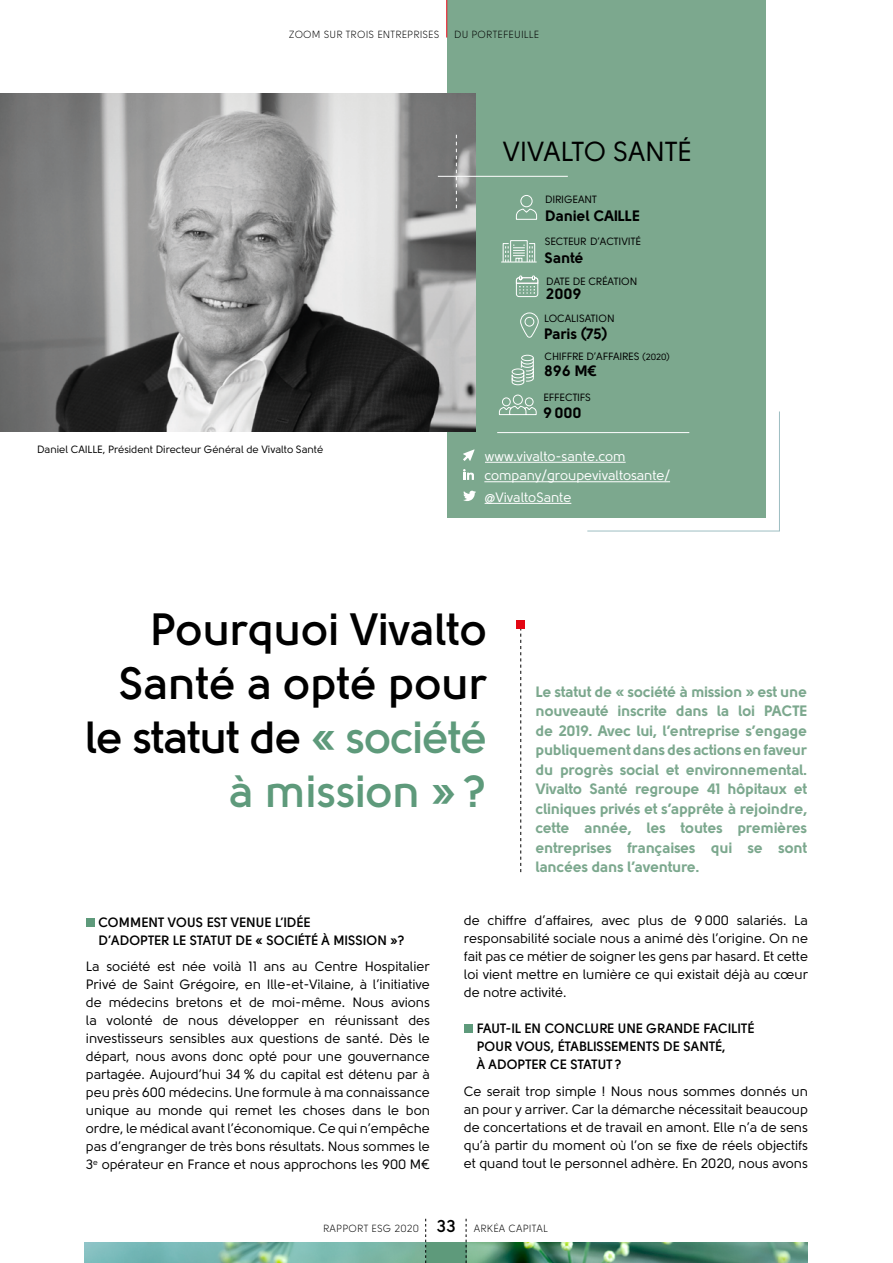
<style>
.page{position:relative;width:893px;height:1263px;background:#fff}
.page>*{position:absolute;margin:0;border:0;box-sizing:border-box;transform-origin:0 0}
.t1{font:700 45px/54px "Solomon";color:#000;text-align:right}
.t2{font:27.45px "Solomon";color:#000}
.t3{font:700 17.25px "Solomon";color:#000}
.t4{font:900 15px/19.5px "Solomon";letter-spacing:-.01em;color:#7ca88e;text-align:justify}
.t5{font:900 15px "Solomon";color:#000}
.t6{font:13.5px/18px "Solomon";color:#000;text-align:justify}
.t7{font:700 13.5px/18px "Solomon";color:#000}
.t8{font:13.5px "Solomon";color:#fff}
.t9{font:10.5px "Solomon";color:#000}
.t10{font:10.35px "Solomon";letter-spacing:.02em;color:#000}
.s1{font-size:9px}
.s2{color:#5e9a7b}
</style>
<div class="page">
<img style="left:84px;top:1242px;width:723px;height:21px">
<div style="left:447px;top:0;width:319px;height:517px;background:#7ca88e"></div>
<img style="left:0;top:93px;width:476px;height:339px">
<div style="left:86px;top:918px;width:9px;height:9px;background:#5e9a7b"></div>
<div style="left:464px;top:1024px;width:9px;height:9px;background:#5e9a7b"></div>
<svg style="left:516px;top:195px;width:21px;height:25px"></svg>
<hr style="left:501px;top:262px;width:35px;height:1px;background:#fff">
<svg style="left:502px;top:240px;width:33px;height:23px"></svg>
<svg style="left:516px;top:275px;width:23px;height:22px"></svg>
<svg style="left:520px;top:312px;width:19px;height:26px"></svg>
<svg style="left:511px;top:354px;width:23px;height:31px"></svg>
<svg style="left:499px;top:394px;width:38px;height:21px"></svg>
<svg style="left:456px;top:135px;width:1px;height:73px"></svg>
<hr style="left:438px;top:176px;width:130px;height:1px;background:#fff">
<svg style="left:586px;top:411px;width:194px;height:121px"></svg>
<svg style="left:520px;top:629px;width:1px;height:243px"></svg>
<div style="left:426px;top:1242px;width:40px;height:21px;background:#5e9a7b"></div>
<svg style="left:466px;top:1219px;width:1px;height:44px"></svg>
<svg style="left:425px;top:1219px;width:1px;height:44px"></svg>
<hr style="left:446px;top:0;width:1px;height:38px;background:#e30613">
<div style="left:516px;top:620px;width:9px;height:9px;background:#e30613"></div>
<hr style="left:485px;top:462px;width:141px;height:1px;background:#fff">
<hr style="left:484px;top:481px;width:186px;height:1px;background:#fff">
<hr style="left:485px;top:503px;width:86px;height:1px;background:#fff">
<svg style="left:463px;top:449px;width:12px;height:12px"></svg>
<svg style="left:463px;top:469px;width:11px;height:11px"></svg>
<svg style="left:463px;top:491px;width:13px;height:10px"></svg>
<hr style="left:497px;top:432px;width:192px;height:1px;background:#fff">
<p class="t10" style="left:289px;top:28px;width:152px">ZOOM SUR TROIS ENTREPRISES</p>
<p class="t10" style="left:454px;top:28px;width:87px">DU PORTEFEUILLE</p>
<p class="t2" style="left:503px;top:136px;width:190px">VIVALTO SANTÉ</p>
<p class="t9" style="left:37px;top:443px;width:288px">Daniel CAILLE, Président Directeur Général de Vivalto Santé</p>
<p class="t9" style="left:545px;top:193px;width:53px">DIRIGEANT</p>
<p class="t5" style="left:545px;top:206px;width:96px">Daniel CAILLE</p>
<p class="t9" style="left:545px;top:236px;width:98px">SECTEUR D’ACTIVITÉ</p>
<p class="t5" style="left:545px;top:249px;width:40px">Santé</p>
<p class="t9" style="left:546px;top:276px;width:93px">DATE DE CRÉATION</p>
<p class="t5" style="left:546px;top:285px;width:37px">2009</p>
<p class="t9" style="left:544px;top:313px;width:72px">LOCALISATION</p>
<p class="t5" style="left:544px;top:325px;width:65px">Paris (75)</p>
<p class="t9" style="left:544px;top:350px;width:127px">CHIFFRE D’AFFAIRES <span class="s1">(2020)</span></p>
<p class="t5" style="left:544px;top:362px;width:54px">896 M€</p>
<p class="t9" style="left:543px;top:392px;width:49px">EFFECTIFS</p>
<p class="t5" style="left:543px;top:403px;width:40px">9 000</p>
<p class="t8" style="left:485px;top:449px;width:142px">www.vivalto-sante.com</p>
<p class="t8" style="left:484px;top:468px;width:187px">company/groupevivaltosante/</p>
<p class="t8" style="left:485px;top:490px;width:88px">@VivaltoSante</p>
<p class="t1" style="left:86px;top:602px;width:403px">Pourquoi Vivalto<br>Santé a opté pour le statut de <span class="s2">« société à mission » ?</span></p>
<p class="t4" style="left:536px;top:681px;width:273px">Le statut de « société à mission » est une nouveauté inscrite dans la loi PACTE de 2019. Avec lui, l’entreprise s’engage publiquement dans des actions en faveur du progrès social et environnemental.<br>Vivalto Santé regroupe 41 hôpitaux et cliniques privés et s’apprête à rejoindre, cette année, les toutes premières entreprises françaises qui se sont lancées dans l’aventure.</p>
<p class="t7" style="left:99px;top:913px;width:308px">COMMENT VOUS EST VENUE L’IDÉE<br>D’ADOPTER LE STATUT DE « SOCIÉTÉ À MISSION »?</p>
<p class="t6" style="left:86px;top:958px;width:346px">La société est née voilà 11 ans au Centre Hospitalier Privé de Saint Grégoire, en Ille-et-Vilaine, à l’initiative de médecins bretons et de moi-même. Nous avions la volonté de nous développer en réunissant des investisseurs sensibles aux questions de santé. Dès le départ, nous avons donc opté pour une gouvernance partagée. Aujourd’hui 34 % du capital est détenu par à peu près 600 médecins. Une formule à ma connaissance unique au monde qui remet les choses dans le bon ordre, le médical avant l’économique. Ce qui n’empêche pas d’engranger de très bons résultats. Nous sommes le 3<sup>e</sup> opérateur en France et nous approchons les 900 M€</p>
<p class="t6" style="left:464px;top:911px;width:346px">de chiffre d’affaires, avec plus de 9 000 salariés. La responsabilité sociale nous a animé dès l’origine. On ne fait pas ce métier de soigner les gens par hasard. Et cette loi vient mettre en lumière ce qui existait déjà au cœur de notre activité.</p>
<p class="t7" style="left:477px;top:1019px;width:279px">FAUT-IL EN CONCLURE UNE GRANDE FACILITÉ<br>POUR VOUS, ÉTABLISSEMENTS DE SANTÉ,<br>À ADOPTER CE STATUT ?</p>
<p class="t6" style="left:464px;top:1082px;width:346px">Ce serait trop simple ! Nous nous sommes donnés un an pour y arriver. Car la démarche nécessitait beaucoup de concertations et de travail en amont. Elle n’a de sens qu’à partir du moment où l’on se fixe de réels objectifs et quand tout le personnel adhère. En 2020, nous avons</p>
<p class="t3" style="left:437px;top:1216px;width:21px">33</p>
<p class="t10" style="left:323px;top:1223px;width:97px">RAPPORT ESG 2020</p>
<p class="t10" style="left:474px;top:1223px;width:76px">ARKÉA CAPITAL</p>
</div>
